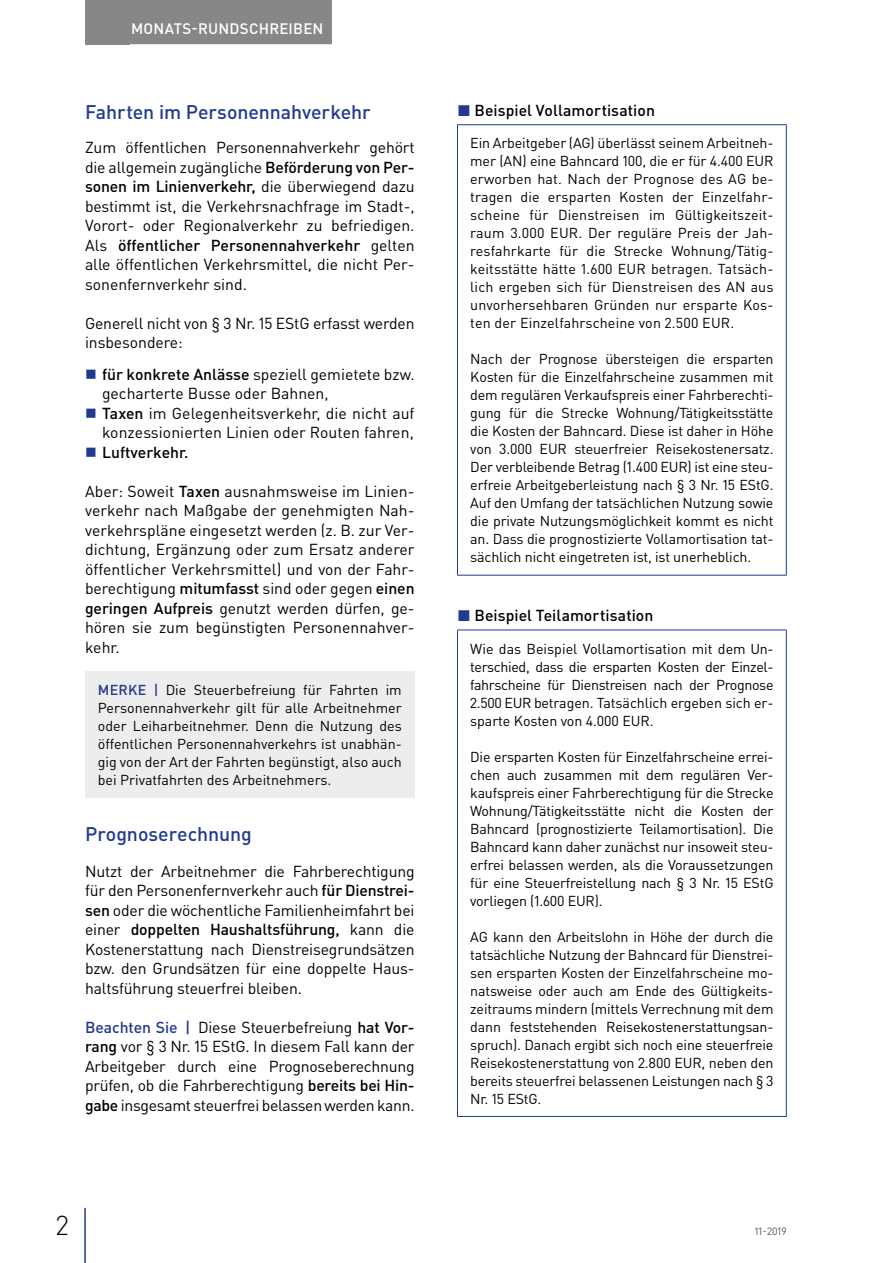
<style>
.page{position:relative;width:893px;height:1263px;background:#fff}
.page>*{position:absolute;margin:0;border:0;box-sizing:border-box;transform-origin:0 0}
.t1{font:300 27px "DIN Pro";color:#000}
.t2{font:500 19.5px "DIN Pro";letter-spacing:-.005em;color:#213a8f}
.t3{font:15.75px/19.5px "DIN Pro";letter-spacing:-.005em;color:#000;text-align:justify}
.t4{font:500 15.75px "DIN Pro";letter-spacing:.005em;color:#000}
.t5{font:500 15px "DIN Pro";letter-spacing:.015em;color:#fff}
.t6{font:14.25px/18px "DIN Pro";letter-spacing:-.01em;color:#000;text-align:justify}
.t7{font:10.5px "DIN Pro";color:#575756}
.s1{font-weight:500}
.s2{font-weight:500;color:#213a8f}
.s3{color:#213a8f}
</style>
<div class="page">
<div style="left:85px;top:0;width:45px;height:44px;background:#878787"></div>
<hr style="left:84px;top:1208px;width:2px;height:55px;background:#213a8f">
<div style="left:122px;top:0;width:210px;height:44px;background:#878787"></div>
<div style="left:85px;top:672px;width:330px;height:126px;background:#ededed"></div>
<hr style="left:457px;top:124px;width:330px;height:1px;background:#213a8f">
<hr style="left:457px;top:125px;width:1px;height:450px;background:#213a8f">
<hr style="left:786px;top:125px;width:1px;height:450px;background:#213a8f">
<hr style="left:457px;top:575px;width:330px;height:1px;background:#213a8f">
<hr style="left:457px;top:630px;width:330px;height:1px;background:#213a8f">
<hr style="left:457px;top:630px;width:1px;height:486px;background:#213a8f">
<hr style="left:786px;top:630px;width:1px;height:486px;background:#213a8f">
<hr style="left:457px;top:1116px;width:330px;height:1px;background:#213a8f">
<p class="t5" style="left:131px;top:18px;width:194px">MONATS-RUNDSCHREIBEN</p>
<h2 class="t2" style="left:85px;top:98px;width:287px">Fahrten im Personennahverkehr</h2>
<p class="t3" style="left:85px;top:137px;width:331px">Zum öffentlichen Personennahverkehr gehört die allgemein zugängliche <span class="s1">Beförderung von Per&shy;sonen im Linienverkehr,</span> die überwiegend dazu bestimmt ist, die Verkehrsnachfrage im Stadt-, Vorort- oder Regionalverkehr zu befriedigen.<br>Als <span class="s1">öffentlicher Personennahverkehr</span> gelten alle öffentlichen Verkehrsmittel, die nicht Per&shy;sonenfernverkehr sind.</p>
<p class="t3" style="left:85px;top:313px;width:331px">Generell nicht von § 3 Nr. 15 EStG erfasst werden insbesondere:</p>
<p class="t3" style="left:102px;top:364px;width:314px;text-align:left"><span class="s1">für konkrete Anlässe</span> speziell gemietete bzw. gecharterte Busse oder Bahnen,<br><span class="s1">Taxen</span> im Gelegenheitsverkehr, die nicht auf konzessionierten Linien oder Routen fahren,</p>
<p class="t4" style="left:102px;top:441px;width:88px">Luftverkehr.</p>
<p class="t3" style="left:85px;top:481px;width:331px">Aber: Soweit <span class="s1">Taxen</span> ausnahmsweise im Linien&shy;verkehr nach Maßgabe der genehmigten Nah&shy;verkehrspläne eingesetzt werden (z. B. zur Ver&shy;dichtung, Ergänzung oder zum Ersatz anderer öffentlicher Verkehrsmittel) und von der Fahr&shy;berechtigung <span class="s1">mitumfasst</span> sind oder gegen <span class="s1">einen geringen Aufpreis</span> genutzt werden dürfen, ge&shy;hören sie zum begünstigten Personennahver&shy;kehr.</p>
<p class="t6" style="left:98px;top:681px;width:306px"><span class="s2">MERKE |</span> Die Steuerbefreiung für Fahrten im Personennahverkehr gilt für alle Arbeitnehmer oder Leiharbeitnehmer. Denn die Nutzung des öffentlichen Personennahverkehrs ist unabhän&shy;gig von der Art der Fahrten begünstigt, also auch bei Privatfahrten des Arbeitnehmers.</p>
<h2 class="t2" style="left:85px;top:821px;width:168px">Prognoserechnung</h2>
<p class="t3" style="left:85px;top:861px;width:331px">Nutzt der Arbeitnehmer die Fahrberechtigung für den Personenfernverkehr auch <span class="s1">für Dienstrei&shy;sen</span> oder die wöchentliche Familienheimfahrt bei einer <span class="s1">doppelten Haushaltsführung,</span> kann die Kostenerstattung nach Dienstreisegrundsätzen bzw. den Grundsätzen für eine doppelte Haus&shy;haltsführung steuerfrei bleiben.</p>
<p class="t3" style="left:85px;top:1017px;width:331px"><span class="s2">Beachten Sie |</span> Diese Steuerbefreiung <span class="s1">hat Vor&shy;rang</span> vor § 3 Nr. 15 EStG. In diesem Fall kann der Arbeitgeber durch eine Prognoseberechnung prüfen, ob die Fahrberechtigung <span class="s1">bereits bei Hin&shy;gabe</span> insgesamt steuerfrei belassen werden kann.</p>
<p class="t4" style="left:457px;top:100px;width:199px"><span class="s3">◼</span> Beispiel Vollamortisation</p>
<p class="t6" style="left:470px;top:134px;width:305px">Ein Arbeitgeber (AG) überlässt seinem Arbeitneh&shy;mer (AN) eine Bahncard 100, die er für 4.400 EUR erworben hat. Nach der Prognose des AG be&shy;tragen die ersparten Kosten der Einzelfahr&shy;scheine für Dienstreisen im Gültigkeitszeit&shy;raum 3.000 EUR. Der reguläre Preis der Jah&shy;resfahrkarte für die Strecke Wohnung/Tätig&shy;keitsstätte hätte 1.600 EUR betragen. Tatsäch&shy;lich ergeben sich für Dienstreisen des AN aus unvorhersehbaren Gründen nur ersparte Kos&shy;ten der Einzelfahrscheine von 2.500 EUR.</p>
<p class="t6" style="left:470px;top:350px;width:305px">Nach der Prognose übersteigen die ersparten Kosten für die Einzelfahrscheine zusammen mit dem regulären Verkaufspreis einer Fahrberechti&shy;gung für die Strecke Wohnung/Tätigkeitsstätte die Kosten der Bahncard. Diese ist daher in Höhe von 3.000 EUR steuerfreier Reisekostenersatz.<br>Der verbleibende Betrag (1.400 EUR) ist eine steu&shy;erfreie Arbeitgeberleistung nach § 3 Nr. 15 EStG.<br>Auf den Umfang der tatsächlichen Nutzung sowie die private Nutzungsmöglichkeit kommt es nicht an. Dass die prognostizierte Vollamortisation tat&shy;sächlich nicht eingetreten ist, ist unerheblich.</p>
<p class="t4" style="left:457px;top:605px;width:197px"><span class="s3">◼</span> Beispiel Teilamortisation</p>
<p class="t6" style="left:470px;top:639px;width:305px">Wie das Beispiel Vollamortisation mit dem Un&shy;terschied, dass die ersparten Kosten der Einzel&shy;fahrscheine für Dienstreisen nach der Prognose 2.500 EUR betragen. Tatsächlich ergeben sich er&shy;sparte Kosten von 4.000 EUR.</p>
<p class="t6" style="left:470px;top:747px;width:305px">Die ersparten Kosten für Einzelfahrscheine errei&shy;chen auch zusammen mit dem regulären Ver&shy;kaufspreis einer Fahrberechtigung für die Strecke Wohnung/Tätigkeitsstätte nicht die Kosten der Bahncard (prognostizierte Teilamortisation). Die Bahncard kann daher zunächst nur insoweit steu&shy;erfrei belassen werden, als die Voraussetzungen für eine Steuerfreistellung nach § 3 Nr. 15 EStG vorliegen (1.600 EUR).</p>
<p class="t6" style="left:470px;top:927px;width:305px">AG kann den Arbeitslohn in Höhe der durch die tatsächliche Nutzung der Bahncard für Dienstrei&shy;sen ersparten Kosten der Einzelfahrscheine mo&shy;natsweise oder auch am Ende des Gültigkeits&shy;zeitraums mindern (mittels Verrechnung mit dem dann feststehenden Reisekostenerstattungsan&shy;spruch). Danach ergibt sich noch eine steuerfreie Reisekostenerstattung von 2.800 EUR, neben den bereits steuerfrei belassenen Leistungen nach § 3<br>Nr. 15 EStG.</p>
<h1 class="t1" style="left:56px;top:1207px;width:14px">2</h1>
<p class="t7" style="left:755px;top:1224px;width:33px">11-2019</p>
</div>
